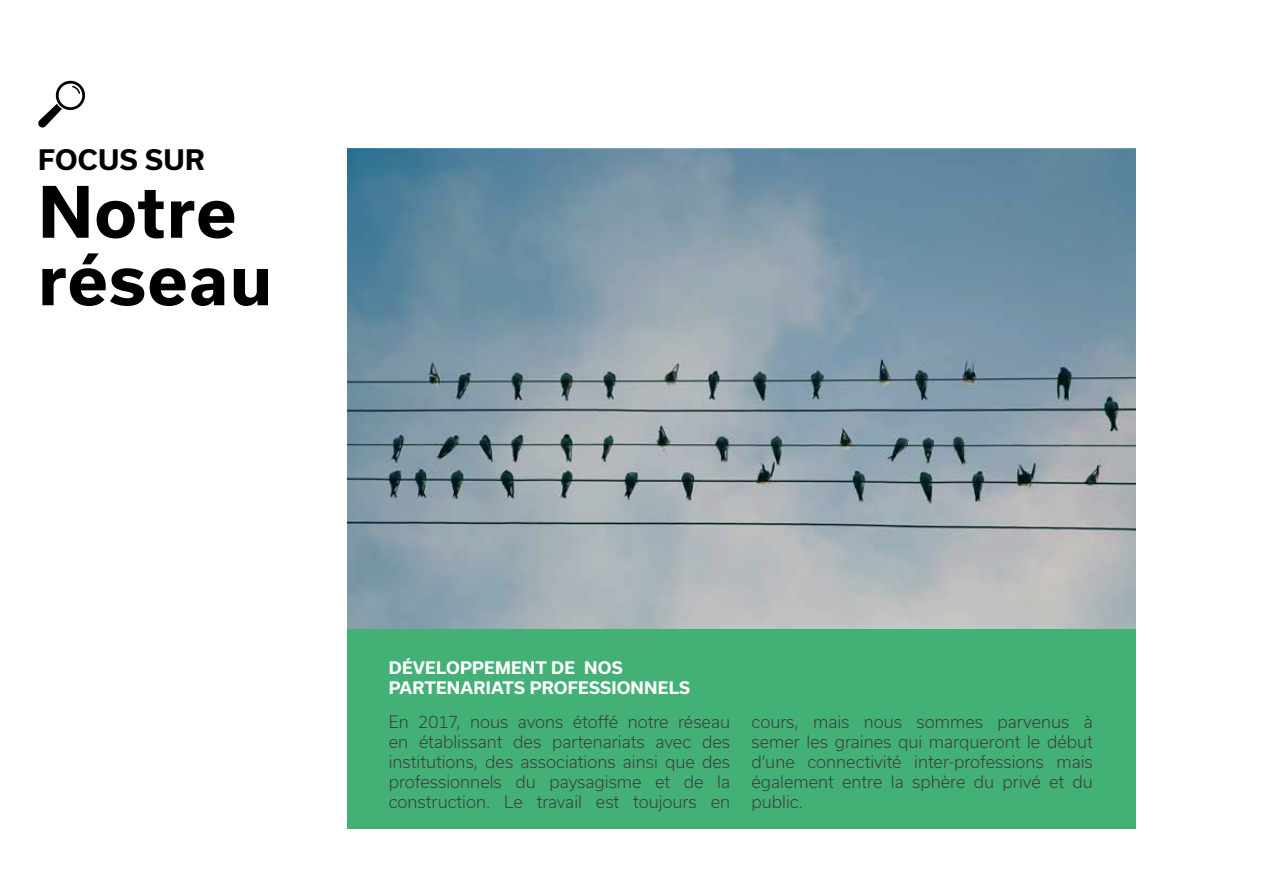
<style>
.page{position:relative;width:1263px;height:893px;background:#fff}
.page>*{position:absolute;margin:0;border:0;box-sizing:border-box;transform-origin:0 0}
.t1{font:700 67.5px/67.5px "Usual";letter-spacing:.02em;color:#000}
.t2{font:700 27px "Usual";letter-spacing:.015em;color:#000}
.t3{font:300 16.5px/19.8px "Usual";color:#3c3c3b;text-align:justify}
.t4{font:700 16.5px/19.8px "Usual";letter-spacing:.015em;color:#fff}
</style>
<div class="page">
<svg style="left:347px;top:149px;width:788px;height:480px;background:#879da9"></svg>
<div style="left:347px;top:629px;width:788px;height:200px;background:#43b176"></div>
<svg style="left:38px;top:81px;width:47px;height:47px"></svg>
<h2 class="t2" style="left:38px;top:145px;width:168px">FOCUS SUR</h2>
<h1 class="t1" style="left:38px;top:179px;width:235px">Notre réseau</h1>
<p class="t4" style="left:389px;top:658px;width:303px">DÉVELOPPEMENT DE NOS<br>PARTENARIATS PROFESSIONNELS</p>
<p class="t3" style="left:389px;top:712px;width:343px">En 2017, nous avons étoffé notre réseau en établissant des partenariats avec des institutions, des associations ainsi que des professionnels du paysagisme et de la construction. Le travail est toujours en</p>
<p class="t3" style="left:751px;top:712px;width:343px">cours, mais nous sommes parvenus à semer les graines qui marqueront le début d’une connectivité inter-professions mais également entre la sphère du privé et du public.</p>
</div>
